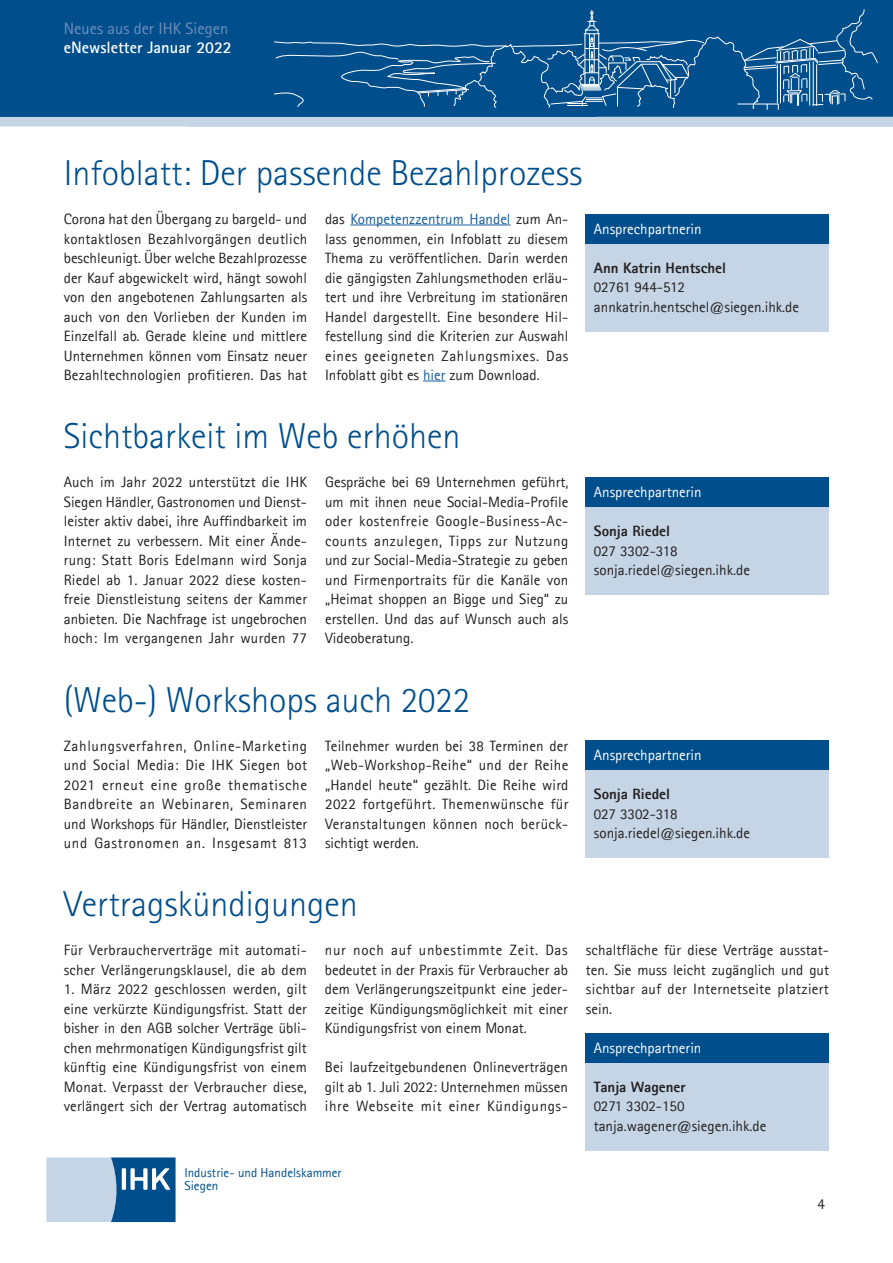
<style>
.page{position:relative;width:893px;height:1263px;background:#fff}
.page>*{position:absolute;margin:0;border:0;box-sizing:border-box;transform-origin:0 0}
.t1{font:225px "Rotis Sans Serif";color:#004f8c}
.H2_5{font:300 36px "Rotis Sans Serif";color:#004f8c}
.t2{font:700 16.5px "Rotis Sans Serif";color:#fff}
.t3{font:16.5px "Rotis Sans Serif";color:#6f8ebb}
.Fließtext{font:15px/19.5px "Agfa Rotis Sans Serif";letter-spacing:.005em;color:#231f20;text-align:justify}
.Fließtext-2{font:15px "Agfa Rotis Sans Serif";color:#fff}
.Fließtext-3{font:700 15px "Agfa Rotis Sans Serif";color:#231f20}
.t4{font:13.05px/13.4px "Agfa Rotis Sans Serif";color:#004f8c}
.s1{color:#175d9e}
</style>
<div class="page">
<div style="left:0;top:117px;width:893px;height:10px;background:#c5d5e5"></div>
<div style="left:0;top:0;width:893px;height:117px;background:#004f8c"></div>
<svg style="left:46px;top:1157px;width:130px;height:65px;background:#79a1c2"></svg>
<svg style="left:274px;top:9px;width:604px;height:103px;background:#125b94"></svg>
<hr style="left:350px;top:225px;width:161px;height:1px;background:#175d9e">
<svg style="left:423px;top:381px;width:23px;height:1px"></svg>
<div style="left:585px;top:244px;width:244px;height:87px;background:#c5d5e5"></div>
<div style="left:585px;top:214px;width:244px;height:29px;background:#004f8c"></div>
<div style="left:585px;top:507px;width:244px;height:88px;background:#c5d5e5"></div>
<div style="left:585px;top:477px;width:244px;height:30px;background:#004f8c"></div>
<div style="left:585px;top:770px;width:244px;height:88px;background:#c5d5e5"></div>
<div style="left:585px;top:741px;width:244px;height:29px;background:#004f8c"></div>
<div style="left:585px;top:1063px;width:244px;height:87px;background:#c5d5e5"></div>
<div style="left:585px;top:1033px;width:244px;height:29px;background:#004f8c"></div>
<p class="t3" style="left:64px;top:18px;width:166px">Neues aus der IHK Siegen</p>
<p class="t2" style="left:64px;top:37px;width:170px">eNewsletter Januar 2022</p>
<h1 class="t1" style="left:-8px;top:-15px;width:885px">Berufsbild</h1>
<p class="H2_5" style="left:64px;top:152px;width:520px">Infoblatt: Der passende Bezahlprozess</p>
<p class="Fließtext" style="left:64px;top:209px;width:245px">Corona hat den Übergang zu bargeld- und kontaktlosen Bezahlvorgängen deutlich beschleunigt. Über welche Bezahlprozesse der Kauf abgewickelt wird, hängt sowohl von den angebotenen Zahlungsarten als auch von den Vorlieben der Kunden im Einzelfall ab. Gerade kleine und mittlere Unternehmen können vom Einsatz neuer Bezahltechnologien profitieren. Das hat</p>
<p class="Fließtext" style="left:325px;top:209px;width:245px">das <span class="s1">Kompetenzzentrum Handel</span> zum An&shy;lass genommen, ein Infoblatt zu diesem Thema zu veröffentlichen. Darin werden die gängigsten Zahlungsmethoden erläu&shy;tert und ihre Verbreitung im stationären Handel dargestellt. Eine besondere Hil&shy;festellung sind die Kriterien zur Auswahl eines geeigneten Zahlungsmixes. Das Infoblatt gibt es <span class="s1">hier</span> zum Download.</p>
<p class="Fließtext-2" style="left:594px;top:220px;width:109px">Ansprechpartnerin</p>
<p class="Fließtext-3" style="left:594px;top:258px;width:134px">Ann Katrin Hentschel</p>
<p class="Fließtext" style="left:594px;top:277px;width:93px">02761 944-512</p>
<p class="Fließtext" style="left:594px;top:297px;width:207px">annkatrin.hentschel@siegen.ihk.de</p>
<p class="H2_5" style="left:64px;top:415px;width:398px">Sichtbarkeit im Web erhöhen</p>
<p class="Fließtext" style="left:64px;top:472px;width:245px">Auch im Jahr 2022 unterstützt die IHK Siegen Händler, Gastronomen und Dienst&shy;leister aktiv dabei, ihre Auffindbarkeit im Internet zu verbessern. Mit einer Ände&shy;rung: Statt Boris Edelmann wird Sonja Riedel ab 1. Januar 2022 diese kosten&shy;freie Dienstleistung seitens der Kammer anbieten. Die Nachfrage ist ungebrochen hoch: Im vergangenen Jahr wurden 77</p>
<p class="Fließtext" style="left:325px;top:472px;width:245px">Gespräche bei 69 Unternehmen geführt, um mit ihnen neue Social-Media-Profile oder kostenfreie Google-Business-Ac&shy;counts anzulegen, Tipps zur Nutzung und zur Social-Media-Strategie zu geben und Firmenportraits für die Kanäle von „Heimat shoppen an Bigge und Sieg“ zu erstellen. Und das auf Wunsch auch als Videoberatung.</p>
<p class="H2_5" style="left:64px;top:679px;width:408px">(Web-) Workshops auch 2022</p>
<p class="Fließtext" style="left:64px;top:736px;width:245px">Zahlungsverfahren, Online-Marketing und Social Media: Die IHK Siegen bot 2021 erneut eine große thematische Bandbreite an Webinaren, Seminaren und Workshops für Händler, Dienstleister und Gastronomen an. Insgesamt 813</p>
<p class="Fließtext" style="left:325px;top:736px;width:245px">Teilnehmer wurden bei 38 Terminen der „Web-Workshop-Reihe“ und der Reihe „Handel heute“ gezählt. Die Reihe wird 2022 fortgeführt. Themenwünsche für Veranstaltungen können noch berück&shy;sichtigt werden.</p>
<p class="H2_5" style="left:64px;top:883px;width:295px">Vertragskündigungen</p>
<p class="Fließtext" style="left:64px;top:940px;width:245px">Für Verbraucherverträge mit automati&shy;scher Verlängerungsklausel, die ab dem</p>
<p class="Fließtext" style="left:64px;top:979px;width:245px">1. März 2022 geschlossen werden, gilt eine verkürzte Kündigungsfrist. Statt der bisher in den AGB solcher Verträge übli&shy;chen mehrmonatigen Kündigungsfrist gilt künftig eine Kündigungsfrist von einem Monat. Verpasst der Verbraucher diese, verlängert sich der Vertrag automatisch</p>
<p class="Fließtext" style="left:325px;top:940px;width:245px">nur noch auf unbestimmte Zeit. Das bedeutet in der Praxis für Verbraucher ab dem Verlängerungszeitpunkt eine jeder&shy;zeitige Kündigungsmöglichkeit mit einer Kündigungsfrist von einem Monat.</p>
<p class="Fließtext" style="left:325px;top:1057px;width:245px">Bei laufzeitgebundenen Onlineverträgen gilt ab 1. Juli 2022: Unternehmen müssen ihre Webseite mit einer Kündigungs-</p>
<p class="t4" style="left:184px;top:1165px;width:159px">Industrie- und Handelskammer<br>Siegen</p>
<p class="Fließtext-2" style="left:594px;top:483px;width:109px">Ansprechpartnerin</p>
<p class="Fließtext-3" style="left:594px;top:521px;width:78px">Sonja Riedel</p>
<p class="Fließtext" style="left:594px;top:541px;width:85px">027 3302-318</p>
<p class="Fließtext" style="left:594px;top:560px;width:158px">sonja.riedel@siegen.ihk.de</p>
<p class="Fließtext-2" style="left:594px;top:746px;width:109px">Ansprechpartnerin</p>
<p class="Fließtext-3" style="left:594px;top:785px;width:78px">Sonja Riedel</p>
<p class="Fließtext" style="left:594px;top:804px;width:85px">027 3302-318</p>
<p class="Fließtext" style="left:594px;top:823px;width:158px">sonja.riedel@siegen.ihk.de</p>
<p class="Fließtext" style="left:586px;top:940px;width:245px">schaltfläche für diese Verträge ausstat&shy;ten. Sie muss leicht zugänglich und gut sichtbar auf der Internetseite platziert sein.</p>
<p class="Fließtext-2" style="left:594px;top:1039px;width:109px">Ansprechpartnerin</p>
<p class="Fließtext-3" style="left:594px;top:1077px;width:94px">Tanja Wagener</p>
<p class="Fließtext" style="left:594px;top:1096px;width:92px">0271 3302-150</p>
<p class="Fließtext" style="left:594px;top:1116px;width:174px">tanja.wagener@siegen.ihk.de</p>
<p class="Fließtext" style="left:817px;top:1194px;width:9px">4</p>
</div>
